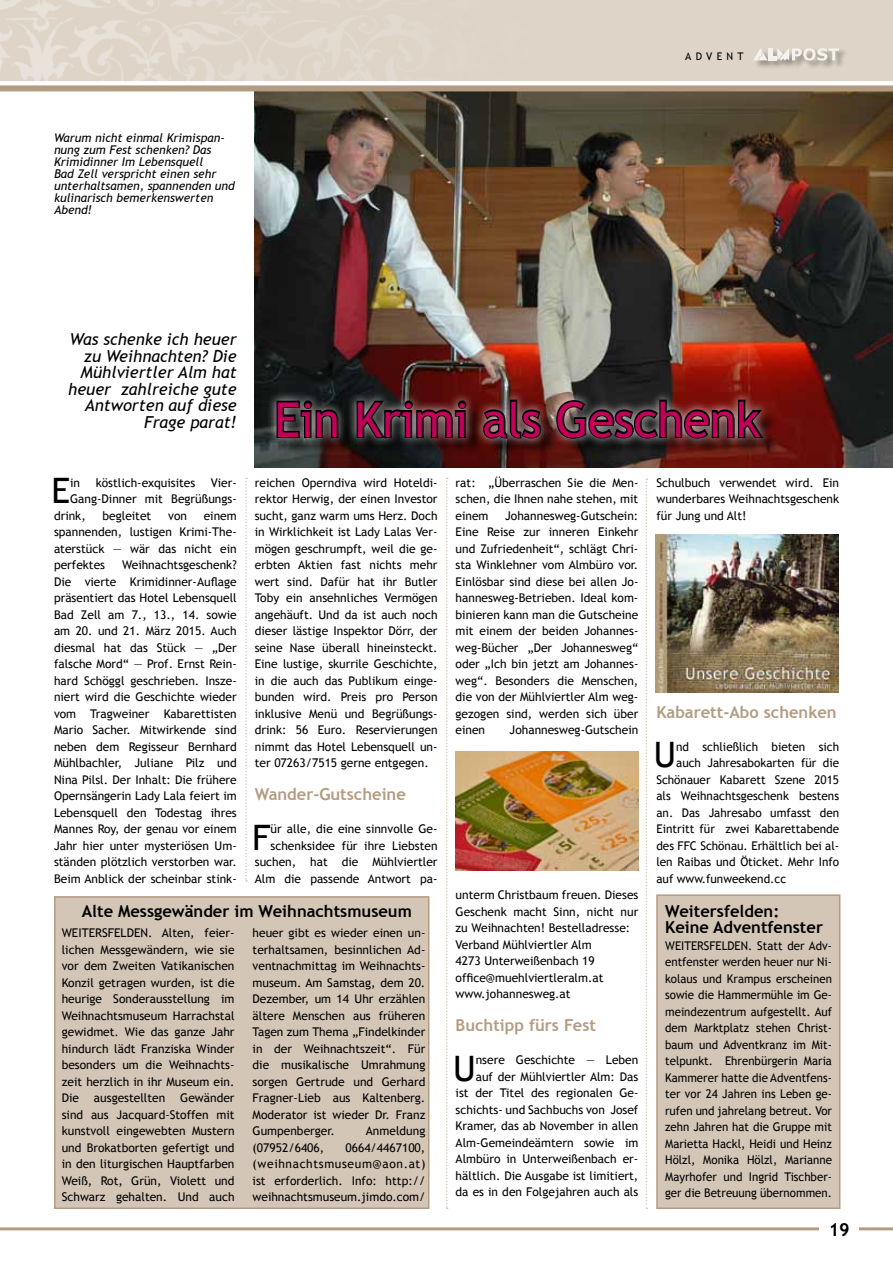
<style>
.page{position:relative;width:893px;height:1263px;background:#fff}
.page>*{position:absolute;margin:0;border:0;box-sizing:border-box;transform-origin:0 0}
.t1{font:48px "Trebuchet MS";color:#c4005b}
.t2{font:35.1px "Trebuchet MS";color:#000}
.t3{font:700 18px "Trebuchet MS";color:#000}
.t4{font:italic 16.5px/16.5px "Trebuchet MS";color:#000;text-align:right}
.t5{font:700 16.5px/16.5px "Trebuchet MS";color:#000}
.t6{font:700 16.5px "Trebuchet MS";color:#b39c82}
.t7{font:12px/16.5px "Trebuchet MS";color:#000;text-align:justify}
.t8{font:12px/16.5px "Trebuchet MS";color:#000;text-align:justify;scale:.96 1}
.t9{font:italic 12px/12px "Trebuchet MS";color:#000}
.t10{font:10.5px "Trebuchet MS";color:#000}
</style>
<div class="page">
<img style="left:255px;top:91px;width:638px;height:377px">
<svg style="left:446px;top:478px;width:2px;height:731px"></svg>
<svg style="left:245px;top:478px;width:2px;height:404px"></svg>
<div style="left:279px;top:402px;width:502px;height:55px;background:#000;opacity:.75"></div>
<div style="left:267px;top:390px;width:504px;height:58px;background:#fff;opacity:.75"></div>
<svg style="left:275px;top:398px;width:65px;height:41px;background:#303031"></svg>
<svg style="left:355px;top:398px;width:114px;height:43px;background:#3b2e2e"></svg>
<svg style="left:481px;top:398px;width:62px;height:42px;background:#4b2d2c"></svg>
<svg style="left:555px;top:398px;width:210px;height:43px;background:#463231"></svg>
<div style="left:0;top:0;width:893px;height:85px;background:#ded4c8"></div>
<img style="left:0;top:0;width:242px;height:81px">
<div style="left:753px;top:48px;width:95px;height:22px;background:#000;opacity:.49"></div>
<svg style="left:753px;top:48px;width:86px;height:13px"></svg>
<div style="left:0;top:81px;width:893px;height:6px;background:#fff"></div>
<div style="left:0;top:85px;width:893px;height:6px;background:#b39c82"></div>
<hr style="left:0;top:1227px;width:893px;height:3px;background:#b39c82">
<div style="left:820px;top:1222px;width:39px;height:41px;background:#fff"></div>
<div style="left:54px;top:896px;width:375px;height:313px;background:#d4c6b7;border:2px solid #b39c82"></div>
<div style="left:656px;top:894px;width:184px;height:315px;background:#d4c6b7;border:2px solid #b39c82"></div>
<svg style="left:646px;top:478px;width:1px;height:731px"></svg>
<img style="left:455px;top:751px;width:183px;height:119px">
<img style="left:656px;top:535px;width:182px;height:157px">
<p class="t9" style="left:54px;top:132px;width:182px">Warum nicht einmal Krimispan&shy;nung zum Fest schenken? Das<br>Krimidinner Im Lebensquell<br>Bad Zell verspricht einen sehr unterhaltsamen, spannenden und kulinarisch bemerkenswerten<br>Abend!</p>
<p class="t10" style="left:685px;top:51px;width:21px">A dvent</p>
<h3 class="t4" style="left:68px;top:331px;width:170px">Was schenke ich heuer zu Weihnachten? Die<br>Mühlviertler Alm hat heuer zahlreiche gute<br>Antworten auf diese<br>Frage parat!</h3>
<h2 class="t2" style="left:51px;top:470px;width:20px">E</h2>
<p class="t7" style="left:70px;top:474px;width:11px">in</p>
<p class="t7" style="left:96px;top:474px;width:101px">köstlich-exquisites</p>
<p class="t7" style="left:211px;top:474px;width:27px">Vier-</p>
<p class="t7" style="left:70px;top:491px;width:168px">Gang-Dinner mit Begrüßungs-</p>
<p class="t7" style="left:54px;top:507px;width:33px">drink,</p>
<p class="t7" style="left:103px;top:507px;width:50px">begleitet</p>
<p class="t7" style="left:168px;top:507px;width:20px">von</p>
<p class="t7" style="left:54px;top:507px;width:184px;text-indent:150px">einem spannenden, lustigen Krimi-The&shy;aterstück — wär das nicht ein perfektes</p>
<p class="t7" style="left:54px;top:557px;width:184px;text-indent:68px">Weihnachtsgeschenk?<br>Die vierte Krimidinner-Auflage präsentiert das Hotel Lebensquell Bad Zell am 7., 13., 14. sowie am 20. und 21. März 2015. Auch diesmal hat das Stück — „Der falsche Mord“ — Prof. Ernst Rein&shy;hard Schöggl geschrieben. Insze&shy;niert wird die Geschichte wieder vom Tragweiner Kabarettisten Mario Sacher. Mitwirkende sind neben dem Regisseur Bernhard Mühlbachler, Juliane Pilz und Nina Pilsl. Der Inhalt: Die frühere Opernsängerin Lady Lala feiert im Lebensquell den Todestag ihres Mannes Roy, der genau vor einem Jahr hier unter mysteriösen Um&shy;ständen plötzlich verstorben war.<br>Beim Anblick der scheinbar stink-</p>
<h1 class="t1" style="left:274px;top:391px;width:487px">Ein Krimi als Geschenk</h1>
<p class="t7" style="left:255px;top:474px;width:184px">reichen Operndiva wird Hoteldi&shy;rektor Herwig, der einen Investor sucht, ganz warm ums Herz. Doch in Wirklichkeit ist Lady Lalas Ver&shy;mögen geschrumpft, weil die ge&shy;erbten Aktien fast nichts mehr wert sind. Dafür hat ihr Butler Toby ein ansehnliches Vermögen angehäuft. Und da ist auch noch dieser lästige Inspektor Dörr, der seine Nase überall hineinsteckt.<br>Eine lustige, skurrile Geschichte, in die auch das Publikum einge&shy;bunden wird. Preis pro Person inklusive Menü und Begrüßungs&shy;drink: 56 Euro. Reservierungen nimmt das Hotel Lebensquell un&shy;ter 07263/7515 gerne entgegen.</p>
<h3 class="t6" style="left:255px;top:784px;width:153px">Wander-Gutscheine</h3>
<h2 class="t2" style="left:252px;top:816px;width:20px">F</h2>
<p class="t7" style="left:255px;top:821px;width:184px;text-align:right">ür alle, die eine sinnvolle Ge&shy;schenksidee für ihre Liebsten suchen, hat die Mühlviertler<br>Alm die passende Antwort pa-</p>
<p class="t7" style="left:456px;top:474px;width:184px">rat: „Überraschen Sie die Men&shy;schen, die Ihnen nahe stehen, mit einem</p>
<p class="t7" style="left:456px;top:507px;width:184px;text-indent:50px">Johannesweg-Gutschein:<br>Eine Reise zur inneren Einkehr und Zufriedenheit“, schlägt Chri&shy;sta Winklehner vom Almbüro vor.<br>Einlösbar sind diese bei allen Jo&shy;hannesweg-Betrieben. Ideal kom&shy;binieren kann man die Gutscheine mit einem der beiden Johannes&shy;weg-Bücher „Der Johannesweg“ oder „Ich bin jetzt am Johannes&shy;weg“. Besonders die Menschen, die von der Mühlviertler Alm weg&shy;gezogen sind, werden sich über einen</p>
<p class="t7" style="left:510px;top:722px;width:130px">Johannesweg-Gutschein</p>
<p class="t7" style="left:656px;top:474px;width:184px">Schulbuch verwendet wird. Ein wunderbares Weihnachtsgeschenk für Jung und Alt!</p>
<h3 class="t6" style="left:656px;top:701px;width:182px">Kabarett-Abo schenken</h3>
<h2 class="t2" style="left:654px;top:734px;width:24px">U</h2>
<p class="t7" style="left:676px;top:738px;width:164px">nd schließlich bieten sich</p>
<p class="t7" style="left:676px;top:755px;width:164px">auch Jahresabokarten für die</p>
<p class="t7" style="left:656px;top:771px;width:184px">Schönauer Kabarett Szene 2015</p>
<p class="t7" style="left:656px;top:788px;width:184px">als Weihnachtsgeschenk bestens</p>
<p class="t7" style="left:656px;top:804px;width:184px">an. Das Jahresabo umfasst den</p>
<p class="t7" style="left:656px;top:821px;width:184px">Eintritt für zwei Kabarettabende</p>
<p class="t7" style="left:656px;top:837px;width:184px">des FFC Schönau. Erhältlich bei al-</p>
<p class="t7" style="left:656px;top:854px;width:184px">len Raibas und Öticket. Mehr Info</p>
<p class="t7" style="left:656px;top:870px;width:131px">auf www.funweekend.cc</p>
<p class="t7" style="left:456px;top:887px;width:184px;text-align:left">unterm Christbaum freuen. Dieses<br>Geschenk macht Sinn, nicht nur zu Weihnachten! Bestelladresse:<br>Verband Mühlviertler Alm<br>4273 Unterweißenbach 19 office@muehlviertleralm.at www.johannesweg.at</p>
<h3 class="t6" style="left:456px;top:1015px;width:142px">Buchtipp fürs Fest</h3>
<h2 class="t2" style="left:453px;top:1047px;width:24px">U</h2>
<h3 class="t5" style="left:82px;top:903px;width:332px">Alte Messgewänder im Weihnachtsmuseum</h3>
<h3 class="t5" style="left:665px;top:902px;width:159px">Weitersfelden:<br>Keine Adventfenster</h3>
<p class="t8" style="left:665px;top:937px;width:175px">WEITERSFELDEN. Statt der Adv&shy;entfenster werden heuer nur Ni&shy;kolaus und Krampus erscheinen sowie die Hammermühle im Ge&shy;meindezentrum aufgestellt. Auf dem Marktplatz stehen Christ&shy;baum und Adventkranz im Mit&shy;telpunkt. Ehrenbürgerin Maria Kammerer hatte die Adventfens&shy;ter vor 24 Jahren ins Leben ge&shy;rufen und jahrelang betreut. Vor zehn Jahren hat die Gruppe mit Marietta Hackl, Heidi und Heinz Hölzl, Monika Hölzl, Marianne Mayrhofer und Ingrid Tischber&shy;ger die Betreuung übernommen.</p>
<p class="t7" style="left:62px;top:925px;width:174px">WEITERSFELDEN. Alten, feier&shy;lichen Messgewändern, wie sie vor dem Zweiten Vatikanischen Konzil getragen wurden, ist die heurige Sonderausstellung im Weihnachtsmuseum Harrachstal gewidmet. Wie das ganze Jahr hindurch lädt Franziska Winder besonders um die Weihnachts&shy;zeit herzlich in ihr Museum ein.<br>Die ausgestellten Gewänder sind aus Jacquard-Stoffen mit kunstvoll eingewebten Mustern und Brokatborten gefertigt und in den liturgischen Hauptfarben Weiß, Rot, Grün, Violett und Schwarz gehalten. Und auch</p>
<p class="t7" style="left:253px;top:925px;width:174px">heuer gibt es wieder einen un&shy;terhaltsamen, besinnlichen Ad&shy;ventnachmittag im Weihnachts&shy;museum. Am Samstag, dem 20.<br>Dezember, um 14 Uhr erzählen ältere Menschen aus früheren Tagen zum Thema „Findelkinder in der Weihnachtszeit“. Für die musikalische Umrahmung sorgen Gertrude und Gerhard Fragner-Lieb aus Kaltenberg.<br>Moderator ist wieder Dr. Franz Gumpenberger.</p>
<p class="t7" style="left:456px;top:1052px;width:184px;text-align:right">nsere Geschichte — Leben auf der Mühlviertler Alm: Das<br>ist der Titel des regionalen Ge&shy;schichts- und Sachbuchs von Josef<br>Kramer, das ab November in allen<br>Alm-Gemeindeämtern sowie im<br>Almbüro in Unterweißenbach er&shy;hältlich. Die Ausgabe ist limitiert, da es in den Folgejahren auch als</p>
<p class="t7" style="left:366px;top:1123px;width:61px">Anmeldung</p>
<p class="t7" style="left:253px;top:1139px;width:174px;text-indent:93px">0664/4467100, (weihnachtsmuseum@aon.at) ist erforderlich. Info: http:// weihnachtsmuseum.jimdo.com/</p>
<p class="t7" style="left:253px;top:1139px;width:73px">(07952/6406,</p>
<h3 class="t3" style="left:829px;top:1218px;width:23px">19</h3>
</div>
